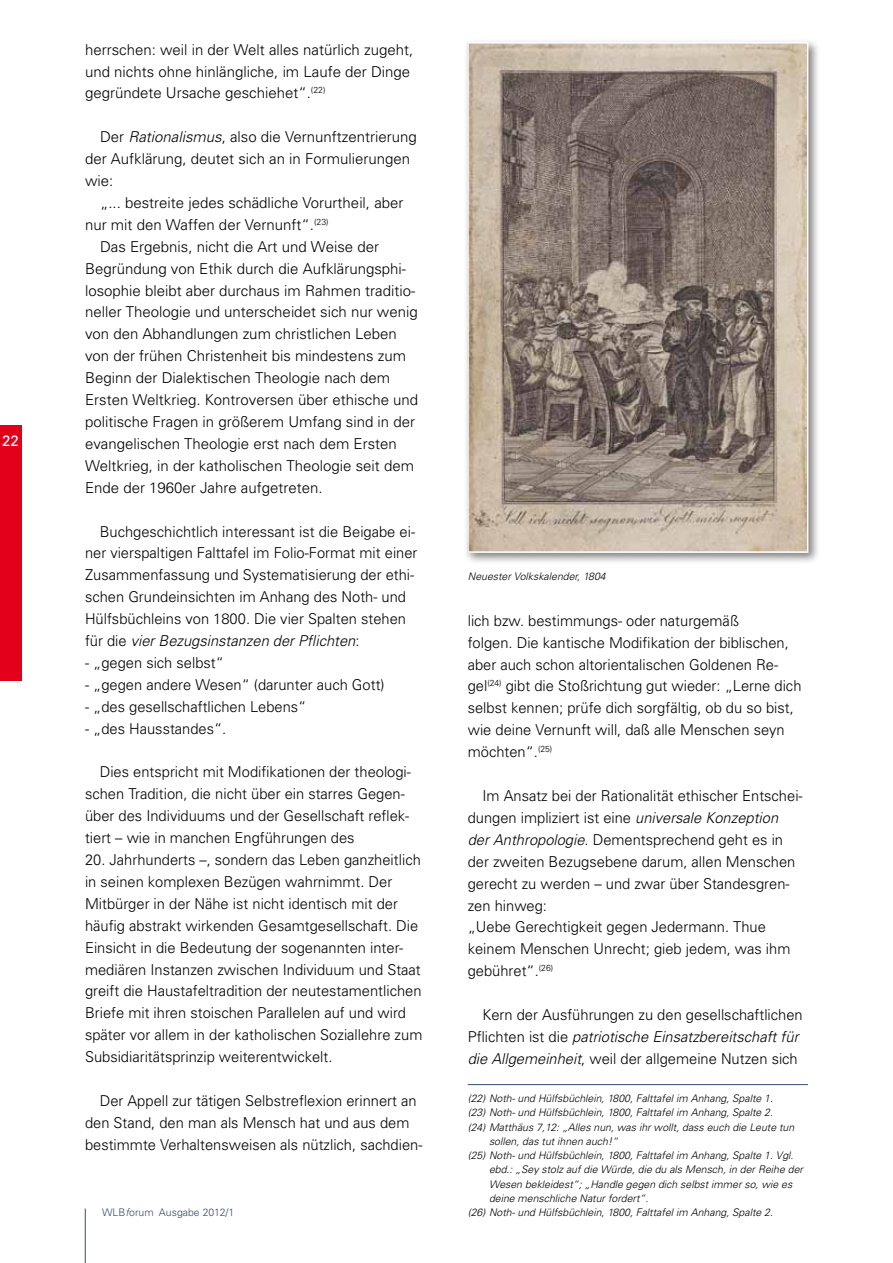
<style>
.page{position:relative;width:893px;height:1263px;background:#fff}
.page>*{position:absolute;margin:0;border:0;box-sizing:border-box;transform-origin:0 0}
.t1{font:300 15px/21.9px "Univers";color:#000}
.t2{font:15px "Univers";color:#fff}
.t3{font:italic 300 10.5px "Univers";color:#000}
.t4{font:300 10.5px "Univers";color:#364a72}
.s1{font-style:italic}
</style>
<div class="page">
<hr style="left:85px;top:1208px;width:1px;height:55px;background:#364a72">
<div style="left:0;top:425px;width:21px;height:255px;background:#e2001a"></div>
<div style="left:463px;top:38px;width:358px;height:527px;background:#000;opacity:.5"></div>
<img style="left:470px;top:45px;width:335px;height:505px">
<div style="left:467px;top:42px;width:341px;height:511px;border:2px solid #fff"></div>
<hr style="left:468px;top:1084px;width:340px;height:1px;background:#364a72">
<p class="t2" style="left:2px;top:431px;width:18px">22</p>
<p class="t1" style="left:85px;top:38px;width:330px">herrschen: weil in der Welt alles natürlich zugeht, und nichts ohne hinlängliche, im Laufe der Dinge gegründete Ursache geschiehet“.<sup>(22)</sup></p>
<p class="t1" style="left:85px;top:126px;width:333px;text-indent:15px">Der <span class="s1">Rationalismus</span>, also die Vernunftzentrierung der Aufklärung, deutet sich an in Formulierungen wie:</p>
<p class="t1" style="left:100px;top:191px;width:305px">„... bestreite jedes schädliche Vorurtheil, aber</p>
<p class="t1" style="left:85px;top:213px;width:245px">nur mit den Waffen der Vernunft“.<sup>(23)</sup></p>
<p class="t1" style="left:100px;top:235px;width:280px">Das Ergebnis, nicht die Art und Weise der</p>
<p class="t1" style="left:85px;top:257px;width:322px">Begründung von Ethik durch die Aufklärungsphi-</p>
<p class="t1" style="left:85px;top:279px;width:332px">losophie bleibt aber durchaus im Rahmen traditio-</p>
<p class="t1" style="left:85px;top:301px;width:334px">neller Theologie und unterscheidet sich nur wenig</p>
<p class="t1" style="left:85px;top:323px;width:313px">von den Abhandlungen zum christlichen Leben</p>
<p class="t1" style="left:85px;top:345px;width:322px">von der frühen Christenheit bis mindestens zum</p>
<p class="t1" style="left:85px;top:366px;width:307px">Beginn der Dialektischen Theologie nach dem</p>
<p class="t1" style="left:85px;top:388px;width:335px">Ersten Weltkrieg. Kontroversen über ethische und</p>
<p class="t1" style="left:85px;top:410px;width:332px">politische Fragen in größerem Umfang sind in der</p>
<p class="t1" style="left:85px;top:432px;width:313px">evangelischen Theologie erst nach dem Ersten</p>
<p class="t1" style="left:85px;top:454px;width:331px">Weltkrieg, in der katholischen Theologie seit dem</p>
<p class="t1" style="left:85px;top:476px;width:239px">Ende der 1960er Jahre aufgetreten.</p>
<p class="t1" style="left:85px;top:520px;width:334px;text-indent:15px">Buchgeschichtlich interessant ist die Beigabe ei&shy;ner vierspaltigen Falttafel im Folio-Format mit einer Zusammenfassung und Systematisierung der ethi&shy;schen Grundeinsichten im Anhang des Noth- und Hülfsbüchleins von 1800. Die vier Spalten stehen für die <span class="s1">vier Bezugsinstanzen der Pflichten</span>:</p>
<p class="t1" style="left:85px;top:651px;width:140px">- „gegen sich selbst“</p>
<p class="t1" style="left:85px;top:673px;width:301px">- „gegen andere Wesen“ (darunter auch Gott)</p>
<p class="t1" style="left:85px;top:695px;width:223px">- „des gesellschaftlichen Lebens“</p>
<p class="t1" style="left:85px;top:717px;width:143px">- „des Hausstandes“.</p>
<p class="t1" style="left:85px;top:761px;width:327px;text-indent:15px">Dies entspricht mit Modifikationen der theologi&shy;schen Tradition, die nicht über ein starres Gegen&shy;über des Individuums und der Gesellschaft reflek&shy;tiert – wie in manchen Engführungen des</p>
<p class="t1" style="left:85px;top:848px;width:339px">20. Jahrhunderts –, sondern das Leben ganzheitlich in seinen komplexen Bezügen wahrnimmt. Der Mitbürger in der Nähe ist nicht identisch mit der häufig abstrakt wirkenden Gesamtgesellschaft. Die Einsicht in die Bedeutung der sogenannten inter&shy;mediären Instanzen zwischen Individuum und Staat greift die Haustafeltradition der neutestamentlichen Briefe mit ihren stoischen Parallelen auf und wird später vor allem in der katholischen Soziallehre zum Subsidiaritätsprinzip weiterentwickelt.</p>
<p class="t1" style="left:85px;top:1089px;width:339px;text-indent:15px">Der Appell zur tätigen Selbstreflexion erinnert an den Stand, den man als Mensch hat und aus dem bestimmte Verhaltensweisen als nützlich, sachdien-</p>
<p class="t4" style="left:102px;top:1206px;width:134px">WLB<span class="s1">f</span>orum Ausgabe 2012/1</p>
<p class="t3" style="left:468px;top:570px;width:139px">Neuester Volkskalender, 1804</p>
<p class="t1" style="left:468px;top:609px;width:335px">lich bzw. bestimmungs- oder naturgemäß<br>folgen. Die kantische Modifikation der biblischen, aber auch schon altorientalischen Goldenen Re&shy;gel<sup>(24)</sup> gibt die Stoßrichtung gut wieder: „Lerne dich selbst kennen; prüfe dich sorgfältig, ob du so bist, wie deine Vernunft will, daß alle Menschen seyn möchten“.<sup>(25)</sup></p>
<p class="t1" style="left:468px;top:784px;width:336px;text-indent:15px">Im Ansatz bei der Rationalität ethischer Entschei&shy;dungen impliziert ist eine <span class="s1">universale Konzeption der Anthropologie</span>. Dementsprechend geht es in der zweiten Bezugsebene darum, allen Menschen gerecht zu werden – und zwar über Standesgren&shy;zen hinweg:<br>„Uebe Gerechtigkeit gegen Jedermann. Thue keinem Menschen Unrecht; gieb jedem, was ihm gebühret“.<sup>(26)</sup></p>
<p class="t1" style="left:468px;top:1003px;width:336px;text-indent:15px">Kern der Ausführungen zu den gesellschaftlichen<br>Pflichten ist die <span class="s1">patriotische Einsatzbereitschaft für die Allgemeinheit</span>, weil der allgemeine Nutzen sich</p>
<p class="t3" style="left:468px;top:1092px;width:307px">(22) Noth- und Hülfsbüchlein, 1800, Falttafel im Anhang, Spalte 1.</p>
<p class="t3" style="left:468px;top:1106px;width:307px">(23) Noth- und Hülfsbüchlein, 1800, Falttafel im Anhang, Spalte 2.</p>
<p class="t3" style="left:468px;top:1120px;width:328px">(24) Matthäus 7,12: „Alles nun, was ihr wollt, dass euch die Leute tun</p>
<p class="t3" style="left:489px;top:1135px;width:130px">sollen, das tut ihnen auch!“</p>
<p class="t3" style="left:468px;top:1149px;width:327px">(25) Noth- und Hülfsbüchlein, 1800, Falttafel im Anhang, Spalte 1. Vgl.</p>
<p class="t3" style="left:489px;top:1163px;width:315px">ebd.: „Sey stolz auf die Würde, die du als Mensch, in der Reihe der</p>
<p class="t3" style="left:489px;top:1177px;width:305px">Wesen bekleidest“; „Handle gegen dich selbst immer so, wie es</p>
<p class="t3" style="left:489px;top:1192px;width:161px">deine menschliche Natur fordert“.</p>
<p class="t3" style="left:468px;top:1206px;width:307px">(26) Noth- und Hülfsbüchlein, 1800, Falttafel im Anhang, Spalte 2.</p>
</div>
